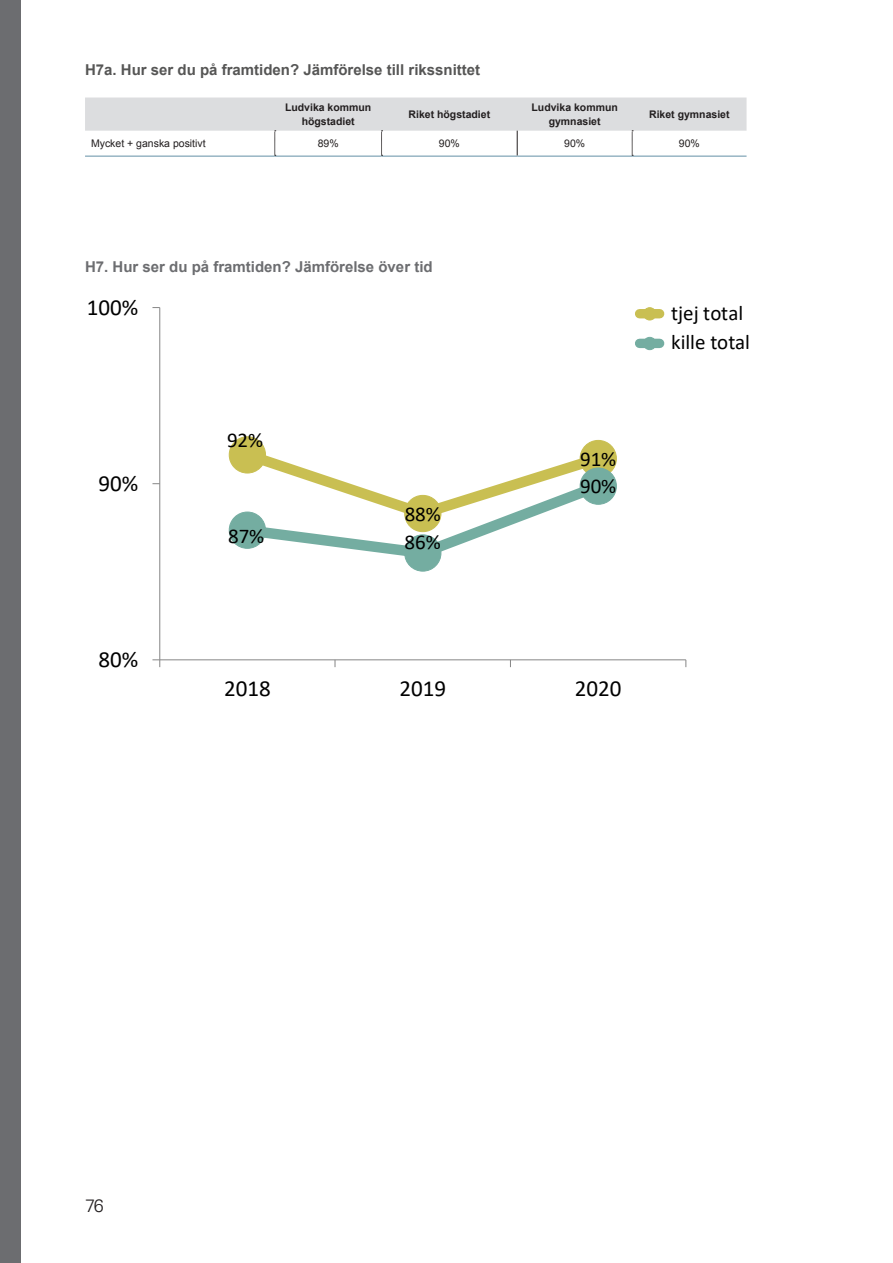
<style>
.page{position:relative;width:893px;height:1263px;background:#fff}
.page>*{position:absolute;margin:0;border:0;box-sizing:border-box;transform-origin:0 0}
.t1{font:23.1px "Calibri";color:#000}
.t2{font:21px/29.7px "Calibri";color:#000}
.t3{font:300 18px "Univers LT Std";color:#231f20}
.Bildtext{font:700 15px "Arial";color:#565655}
.Bildtext-2{font:700 15px "Arial";color:#6c6d70}
.Tabellrubrik_C{font:700 10.5px/13.5px "Arial";color:#231f20;text-align:center}
.Tabelltext_V{font:10.5px "Arial";color:#231f20}
.Tabelltext_C{font:10.5px "Arial";color:#231f20}
</style>
<div class="page">
<div style="left:0;top:0;width:20px;height:1263px;background:#6c6d70"></div>
<hr style="left:159px;top:308px;width:1px;height:352px;background:#868686">
<hr style="left:160px;top:659px;width:526px;height:1px;background:#868686">
<svg style="left:152px;top:659px;width:8px;height:8px"></svg>
<div style="left:229px;top:437px;width:36px;height:36px;background:#c9bf52;border-radius:50%"></div>
<div style="left:229px;top:436px;width:37px;height:37px;border:1px solid #c9bf52;border-radius:50%"></div>
<div style="left:580px;top:440px;width:36px;height:37px;background:#c9bf52;border-radius:50%"></div>
<div style="left:580px;top:440px;width:37px;height:37px;border:1px solid #c9bf52;border-radius:50%"></div>
<svg style="left:234px;top:442px;width:378px;height:122px"></svg>
<div style="left:229px;top:512px;width:36px;height:36px;background:#74ada1;border-radius:50%"></div>
<div style="left:229px;top:512px;width:37px;height:37px;border:1px solid #74ada1;border-radius:50%"></div>
<div style="left:405px;top:535px;width:36px;height:36px;background:#74ada1;border-radius:50%"></div>
<div style="left:404px;top:534px;width:37px;height:37px;border:1px solid #74ada1;border-radius:50%"></div>
<div style="left:580px;top:468px;width:36px;height:36px;background:#74ada1;border-radius:50%"></div>
<div style="left:580px;top:468px;width:37px;height:37px;border:1px solid #74ada1;border-radius:50%"></div>
<div style="left:640px;top:309px;width:20px;height:9px;background:#c9bf52"></div>
<div style="left:643px;top:307px;width:13px;height:13px;border:1px solid #c9bf52;border-radius:50%"></div>
<div style="left:640px;top:339px;width:20px;height:9px;background:#74ada1"></div>
<div style="left:643px;top:337px;width:13px;height:13px;border:1px solid #74ada1;border-radius:50%"></div>
<hr style="left:517px;top:155px;width:115px;height:2px;background:#97b5c4">
<hr style="left:632px;top:155px;width:114px;height:2px;background:#97b5c4">
<hr style="left:85px;top:155px;width:190px;height:2px;background:#97b5c4">
<hr style="left:275px;top:155px;width:107px;height:2px;background:#97b5c4">
<hr style="left:382px;top:155px;width:135px;height:2px;background:#97b5c4">
<svg style="left:85px;top:98px;width:661px;height:58px"></svg>
<p class="Bildtext" style="left:85px;top:60px;width:397px">H7a. Hur ser du på framtiden? Jämförelse till rikssnittet</p>
<p class="Tabellrubrik_C" style="left:285px;top:101px;width:88px">Ludvika kommun högstadiet</p>
<p class="Tabellrubrik_C" style="left:409px;top:108px;width:83px">Riket högstadiet</p>
<p class="Tabellrubrik_C" style="left:531px;top:101px;width:88px">Ludvika kommun gymnasiet</p>
<p class="Tabellrubrik_C" style="left:649px;top:108px;width:82px">Riket gymnasiet</p>
<p class="Tabelltext_V" style="left:91px;top:137px;width:116px">Mycket + ganska positivt</p>
<p class="Tabelltext_V" style="left:318px;top:137px;width:23px">89%</p>
<p class="Tabelltext_V" style="left:439px;top:137px;width:23px">90%</p>
<p class="Tabelltext_C" style="left:564px;top:137px;width:23px">90%</p>
<p class="Tabelltext_C" style="left:679px;top:137px;width:23px">90%</p>
<p class="Bildtext-2" style="left:85px;top:257px;width:349px">H7. Hur ser du på framtiden? Jämförelse över tid</p>
<p class="t1" style="left:87px;top:291px;width:53px">100%</p>
<p class="t1" style="left:99px;top:467px;width:41px">90%</p>
<p class="t1" style="left:99px;top:643px;width:41px">80%</p>
<p class="t2" style="left:227px;top:424px;width:38px">92%</p>
<p class="t2" style="left:405px;top:498px;width:38px">88%</p>
<p class="t2" style="left:228px;top:521px;width:38px">87%</p>
<p class="t2" style="left:404px;top:527px;width:38px">86%</p>
<p class="t2" style="left:580px;top:443px;width:38px">91%</p>
<p class="t2" style="left:580px;top:471px;width:38px">90%</p>
<p class="t1" style="left:224px;top:672px;width:48px">2018</p>
<p class="t1" style="left:399px;top:672px;width:48px">2019</p>
<p class="t1" style="left:575px;top:672px;width:48px">2020</p>
<p class="t2" style="left:671px;top:297px;width:80px">tjej total kille total</p>
<h3 class="t3" style="left:85px;top:1195px;width:20px">76</h3>
</div>
